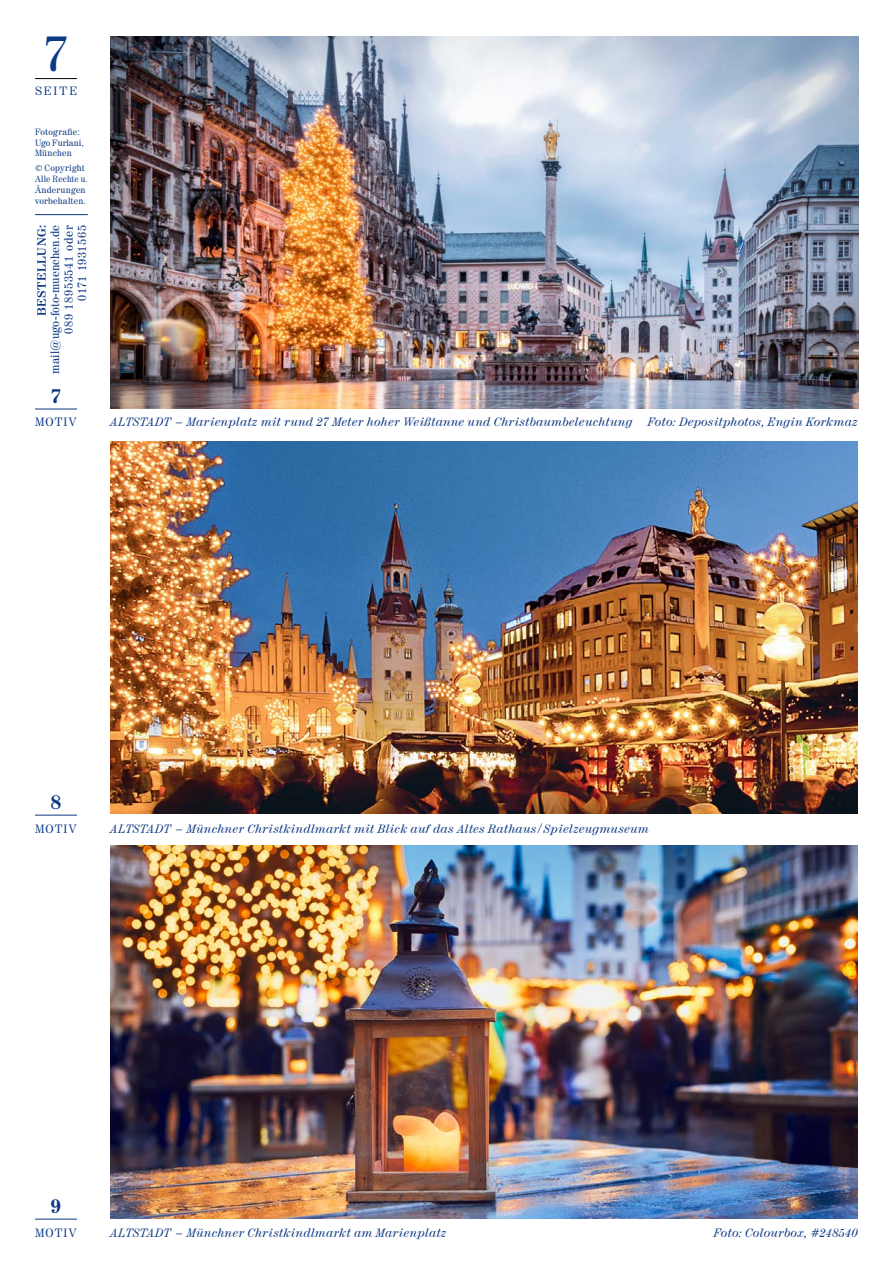
<style>
.page{position:relative;width:893px;height:1263px;background:#fff}
.page>*{position:absolute;margin:0;border:0;box-sizing:border-box;transform-origin:0 0}
.t1{font:49.5px "Century 725 BT";color:#0d3884}
.t2{font:700 19.5px "Century 725 BT";color:#0d3884}
.t3{font:italic 12px "Century 725 BT";letter-spacing:.02em;color:#0d3884}
.t4{font:12px/13.5px "Century 725 BT";letter-spacing:.03em;color:#0d3884;text-align:right}
.t5{font:12px "Century 725 BT";letter-spacing:.065em;color:#0d3884}
.t6{font:700 12px "Century 725 BT";letter-spacing:.04em;color:#0d3884}
.t7{font:9px/10.8px "Century 725 BT";letter-spacing:.015em;color:#0d3884}
.s1{font-style:normal}
</style>
<div class="page">
<img style="left:111px;top:441px;width:747px;height:372px">
<img style="left:111px;top:846px;width:747px;height:373px">
<img style="left:111px;top:37px;width:748px;height:372px">
<hr style="left:35px;top:78px;width:42px;height:1px;background:#000">
<hr style="left:35px;top:214px;width:53px;height:1px;background:#0d3884">
<hr style="left:35px;top:409px;width:42px;height:1px;background:#0d3884">
<hr style="left:35px;top:815px;width:42px;height:1px;background:#0d3884">
<hr style="left:35px;top:1219px;width:42px;height:1px;background:#0d3884">
<h1 class="t1" style="left:44px;top:23px;width:26px">7</h1>
<p class="t5" style="left:35px;top:83px;width:44px">SEITE</p>
<p class="t7" style="left:35px;top:126px;width:50px">Fotografie:<br>Ugo Furlani,<br>München</p>
<p class="t7" style="left:35px;top:163px;width:54px">© Copyright<br>Alle Rechte u.<br>Änderungen vorbehalten.</p>
<p class="t6" style="left:34px;top:316px;width:92px;rotate:-90deg">BESTELLUNG:</p>
<p class="t4" style="left:48px;top:374px;width:150px;rotate:-90deg">mail@ugo-foto-muenchen.de<br>089 18953541 oder<br>0171 1931565</p>
<h2 class="t2" style="left:51px;top:384px;width:12px">7</h2>
<p class="t5" style="left:35px;top:415px;width:43px">MOTIV</p>
<p class="t3" style="left:111px;top:415px;width:523px">ALTSTADT <span class="s1">–</span> Marienplatz mit rund 27 Meter hoher Weißtanne und Christbaumbeleuchtung</p>
<p class="t3" style="left:648px;top:415px;width:212px">Foto: Depositphotos, Engin Korkmaz</p>
<h2 class="t2" style="left:51px;top:790px;width:12px">8</h2>
<p class="t5" style="left:35px;top:821px;width:43px">MOTIV</p>
<p class="t3" style="left:111px;top:821px;width:540px">ALTSTADT <span class="s1">–</span> Münchner Christkindlmarkt mit Blick auf das Altes Rathaus /Spielzeugmuseum</p>
<h2 class="t2" style="left:51px;top:1194px;width:12px">9</h2>
<p class="t5" style="left:35px;top:1225px;width:43px">MOTIV</p>
<p class="t3" style="left:111px;top:1225px;width:338px">ALTSTADT <span class="s1">–</span> Münchner Christkindlmarkt am Marienplatz</p>
<p class="t3" style="left:714px;top:1225px;width:146px">Foto: Colourbox, #248540</p>
</div>
